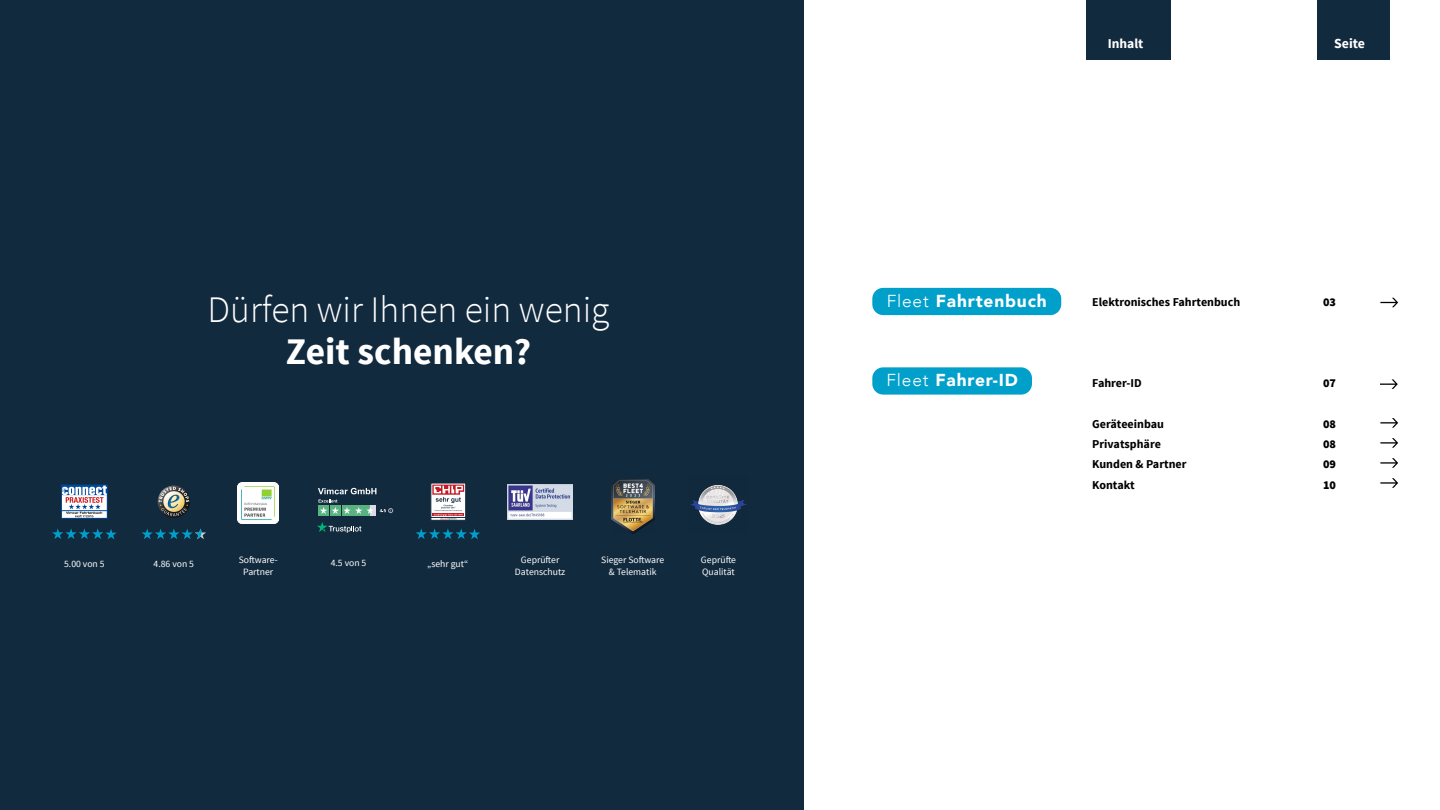
<style>
.page{position:relative;width:1440px;height:810px;background:#fff}
.page>*{position:absolute;margin:0;border:0;box-sizing:border-box;transform-origin:0 0}
.t1{font:300 37.5px "Source Sans Pro";color:#fff}
.t2{font:700 37.5px "Source Sans Pro";color:#fff}
.t3{font:900 17.33px "Avenir";letter-spacing:.05em;color:#fff}
.t4{font:700 13.8px "Source Sans Pro";color:#fff}
.t5{font:700 13.5px "Source Sans Pro";color:#fff}
.t6{font:700 12px/20.2px "Source Sans Pro";color:#000}
.t7{font:900 12px/20.2px "Source Sans Pro";color:#000;text-align:justify}
.t8{font:9.68px/12.5px "Source Sans Pro";color:#fff;text-align:center}
.s1{font-weight:300}
</style>
<div class="page">
<div style="left:0;top:0;width:803px;height:810px;background:#122a3e"></div>
<div style="left:1086px;top:0;width:85px;height:59px;background:#122a3e"></div>
<div style="left:1317px;top:0;width:73px;height:59px;background:#122a3e"></div>
<svg style="left:1380px;top:298px;width:18px;height:9px"></svg>
<svg style="left:1380px;top:458px;width:18px;height:10px"></svg>
<svg style="left:1380px;top:438px;width:18px;height:10px"></svg>
<svg style="left:1380px;top:418px;width:18px;height:10px"></svg>
<svg style="left:1380px;top:379px;width:18px;height:10px"></svg>
<svg style="left:1380px;top:478px;width:18px;height:10px"></svg>
<div style="left:872px;top:288px;width:189px;height:27px;background:#00a0cb;border-radius:11px"></div>
<div style="left:872px;top:367px;width:160px;height:28px;background:#00a0cb;border-radius:11px"></div>
<img style="left:690px;top:485px;width:57px;height:40px">
<svg style="left:61px;top:485px;width:47px;height:34px"></svg>
<svg style="left:62px;top:517px;width:45px;height:1px"></svg>
<svg style="left:62px;top:486px;width:45px;height:31px"></svg>
<svg style="left:52px;top:528px;width:65px;height:11px"></svg>
<svg style="left:431px;top:483px;width:35px;height:35px"></svg>
<svg style="left:432px;top:485px;width:32px;height:35px"></svg>
<svg style="left:416px;top:528px;width:64px;height:11px"></svg>
<svg style="left:142px;top:529px;width:64px;height:10px"></svg>
<img style="left:158px;top:485px;width:32px;height:33px">
<img style="left:507px;top:484px;width:66px;height:35px">
<img style="left:238px;top:483px;width:41px;height:41px">
<div style="left:318px;top:505px;width:11px;height:11px;background:#59b380"></div>
<div style="left:330px;top:505px;width:11px;height:11px;background:#59b380"></div>
<div style="left:342px;top:505px;width:10px;height:11px;background:#59b380"></div>
<div style="left:353px;top:505px;width:11px;height:11px;background:#59b380"></div>
<div style="left:365px;top:505px;width:11px;height:11px;background:#dbdbe6"></div>
<div style="left:365px;top:505px;width:5px;height:11px;background:#59b380"></div>
<svg style="left:318px;top:488px;width:75px;height:26px"></svg>
<svg style="left:317px;top:522px;width:44px;height:11px"></svg>
<img style="left:612px;top:480px;width:42px;height:54px">
<h1 class="t1" style="left:208px;top:287px;width:404px">Dürfen wir Ihnen ein wenig</h1>
<h1 class="t2" style="left:286px;top:327px;width:247px">Zeit schenken?</h1>
<p class="t8" style="left:64px;top:558px;width:42px">5.00 von 5</p>
<p class="t8" style="left:154px;top:558px;width:42px">4.86 von 5</p>
<p class="t8" style="left:427px;top:558px;width:42px">„sehr gut“</p>
<p class="t8" style="left:515px;top:554px;width:52px">Geprüfter<br>Datenschutz</p>
<p class="t8" style="left:239px;top:554px;width:40px">Software-<br>Partner</p>
<p class="t8" style="left:331px;top:557px;width:37px">4.5 von 5</p>
<p class="t8" style="left:601px;top:554px;width:64px">Sieger Software &amp; Telematik</p>
<p class="t8" style="left:701px;top:554px;width:37px;text-align:left">Geprüfte<br>Qualität</p>
<h3 class="t5" style="left:1108px;top:35px;width:37px">Inhalt</h3>
<h3 class="t4" style="left:1334px;top:34px;width:32px">Seite</h3>
<h2 class="t3" style="left:887px;top:286px;width:162px"><span class="s1">Fleet</span> Fahrtenbuch</h2>
<h2 class="t3" style="left:886px;top:365px;width:133px"><span class="s1">Fleet</span> Fahrer-ID</h2>
<p class="t6" style="left:1092px;top:293px;width:150px">Elektronisches Fahrtenbuch</p>
<p class="t6" style="left:1092px;top:374px;width:51px">Fahrer-ID</p>
<p class="t6" style="left:1092px;top:414px;width:96px">Geräteeinbau<br>Privatsphäre<br>Kunden &amp; Partner<br>Kontakt</p>
<p class="t7" style="left:1323px;top:293px;width:14px">03</p>
<p class="t7" style="left:1323px;top:374px;width:14px">07</p>
<p class="t7" style="left:1323px;top:414px;width:14px">08<br>08<br>09<br>10</p>
</div>
